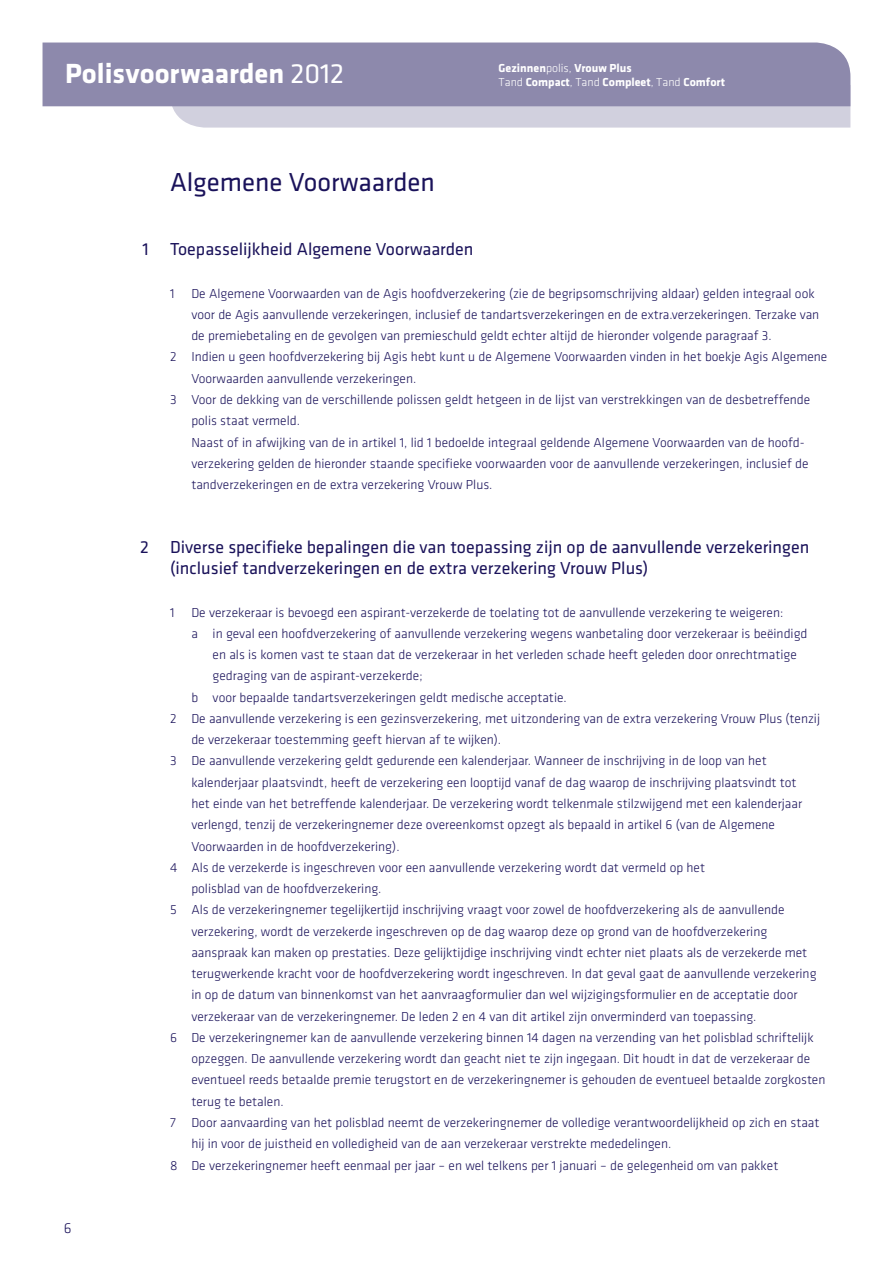
<style>
.page{position:relative;width:893px;height:1263px;background:#fff}
.page>*{position:absolute;margin:0;border:0;box-sizing:border-box;transform-origin:0 0}
.t1{font:700 28.8px "Agis Klavika";color:#fff}
.t2{font:27px "Agis Klavika";color:#1a125a}
.t3{font:18px/21.3px "Agis Klavika";color:#1a125a}
.t4{font:300 15px "Agis Klavika";color:#1a125a}
.t5{font:300 13.5px "Agis Klavika";color:#1a125a}
.t6{font:700 12px/14.4px "Agis Klavika";color:#fff}
.s1{font-weight:400}
.s2{font-weight:300}
</style>
<div class="page">
<svg style="left:170px;top:106px;width:680px;height:22px;background:#d1d0de"></svg>
<div style="left:43px;top:43px;width:807px;height:63px;background:#8d89ac"></div>
<h1 class="t1" style="left:65px;top:52px;width:281px">Polisvoorwaarden <span class="s1">2012</span></h1>
<h2 class="t2" style="left:170px;top:165px;width:266px">Algemene Voorwaarden</h2>
<p class="t6" style="left:499px;top:60px;width:228px">Gezinnen<span class="s2">polis,</span> Vrouw Plus<br><span class="s2">Tand</span> Compact<span class="s2">, Tand</span> Compleet<span class="s2">, Tand</span> Comfort</p>
<h3 class="t3" style="left:143px;top:238px;width:332px">1 Toepasselijkheid Algemene Voorwaarden</h3>
<p class="t5" style="left:170px;top:285px;width:646px">1 De Algemene Voorwaarden van de Agis hoofdverzekering (zie de begripsomschrijving aldaar) gelden integraal ook</p>
<p class="t5" style="left:191px;top:306px;width:629px">voor de Agis aanvullende verzekeringen, inclusief de tandartsverzekeringen en de extra.verzekeringen. Terzake van</p>
<p class="t5" style="left:191px;top:328px;width:582px">de premiebetaling en de gevolgen van premieschuld geldt echter altijd de hieronder volgende paragraaf 3.</p>
<p class="t5" style="left:170px;top:349px;width:659px">2 Indien u geen hoofdverzekering bij Agis hebt kunt u de Algemene Voorwaarden vinden in het boekje Agis Algemene</p>
<p class="t5" style="left:191px;top:370px;width:226px">Voorwaarden aanvullende verzekeringen.</p>
<p class="t5" style="left:170px;top:391px;width:642px">3 Voor de dekking van de verschillende polissen geldt hetgeen in de lijst van verstrekkingen van de desbetreffende</p>
<p class="t5" style="left:191px;top:413px;width:110px">polis staat vermeld.</p>
<p class="t5" style="left:191px;top:434px;width:613px">Naast of in afwijking van de in artikel 1, lid 1 bedoelde integraal geldende Algemene Voorwaarden van de hoofd-</p>
<p class="t5" style="left:191px;top:455px;width:619px">verzekering gelden de hieronder staande specifieke voorwaarden voor de aanvullende verzekeringen, inclusief de</p>
<p class="t5" style="left:191px;top:476px;width:303px">tandverzekeringen en de extra verzekering Vrouw Plus.</p>
<p class="t4" style="left:64px;top:1219px;width:9px">6</p>
<h3 class="t3" style="left:170px;top:536px;width:641px;text-indent:-30px">2 Diverse specifieke bepalingen die van toepassing zijn op de aanvullende verzekeringen (inclusief tandverzekeringen en de extra verzekering Vrouw Plus)</h3>
<p class="t5" style="left:170px;top:604px;width:615px">1 De verzekeraar is bevoegd een aspirant-verzekerde de toelating tot de aanvullende verzekering te weigeren:</p>
<p class="t5" style="left:191px;top:625px;width:618px">a in geval een hoofdverzekering of aanvullende verzekering wegens wanbetaling door verzekeraar is beëindigd</p>
<p class="t5" style="left:213px;top:646px;width:586px">en als is komen vast te staan dat de verzekeraar in het verleden schade heeft geleden door onrechtmatige</p>
<p class="t5" style="left:213px;top:668px;width:211px">gedraging van de aspirant-verzekerde;</p>
<p class="t5" style="left:191px;top:689px;width:377px">b voor bepaalde tandartsverzekeringen geldt medische acceptatie.</p>
<p class="t5" style="left:170px;top:710px;width:651px">2 De aanvullende verzekering is een gezinsverzekering, met uitzondering van de extra verzekering Vrouw Plus (tenzij</p>
<p class="t5" style="left:191px;top:732px;width:311px">de verzekeraar toestemming geeft hiervan af te wijken).</p>
<p class="t5" style="left:170px;top:753px;width:598px">3 De aanvullende verzekering geldt gedurende een kalenderjaar. Wanneer de inschrijving in de loop van het</p>
<p class="t5" style="left:191px;top:774px;width:607px">kalenderjaar plaatsvindt, heeft de verzekering een looptijd vanaf de dag waarop de inschrijving plaatsvindt tot</p>
<p class="t5" style="left:191px;top:795px;width:612px">het einde van het betreffende kalenderjaar. De verzekering wordt telkenmale stilzwijgend met een kalenderjaar</p>
<p class="t5" style="left:191px;top:817px;width:585px">verlengd, tenzij de verzekeringnemer deze overeenkomst opzegt als bepaald in artikel 6 (van de Algemene</p>
<p class="t5" style="left:191px;top:838px;width:210px">Voorwaarden in de hoofdverzekering).</p>
<p class="t5" style="left:170px;top:859px;width:536px">4 Als de verzekerde is ingeschreven voor een aanvullende verzekering wordt dat vermeld op het</p>
<p class="t5" style="left:191px;top:880px;width:192px">polisblad van de hoofdverzekering.</p>
<p class="t5" style="left:170px;top:902px;width:616px">5 Als de verzekeringnemer tegelijkertijd inschrijving vraagt voor zowel de hoofdverzekering als de aanvullende</p>
<p class="t5" style="left:191px;top:923px;width:577px">verzekering, wordt de verzekerde ingeschreven op de dag waarop deze op grond van de hoofdverzekering</p>
<p class="t5" style="left:191px;top:944px;width:617px">aanspraak kan maken op prestaties. Deze gelijktijdige inschrijving vindt echter niet plaats als de verzekerde met</p>
<p class="t5" style="left:191px;top:965px;width:627px">terugwerkende kracht voor de hoofdverzekering wordt ingeschreven. In dat geval gaat de aanvullende verzekering</p>
<p class="t5" style="left:191px;top:987px;width:608px">in op de datum van binnenkomst van het aanvraagformulier dan wel wijzigingsformulier en de acceptatie door</p>
<p class="t5" style="left:191px;top:1008px;width:567px">verzekeraar van de verzekeringnemer. De leden 2 en 4 van dit artikel zijn onverminderd van toepassing.</p>
<p class="t5" style="left:170px;top:1029px;width:645px">6 De verzekeringnemer kan de aanvullende verzekering binnen 14 dagen na verzending van het polisblad schriftelijk</p>
<p class="t5" style="left:191px;top:1050px;width:620px">opzeggen. De aanvullende verzekering wordt dan geacht niet te zijn ingegaan. Dit houdt in dat de verzekeraar de</p>
<p class="t5" style="left:191px;top:1072px;width:636px">eventueel reeds betaalde premie terugstort en de verzekeringnemer is gehouden de eventueel betaalde zorgkosten</p>
<p class="t5" style="left:191px;top:1093px;width:94px">terug te betalen.</p>
<p class="t5" style="left:170px;top:1114px;width:651px">7 Door aanvaarding van het polisblad neemt de verzekeringnemer de volledige verantwoordelijkheid op zich en staat</p>
<p class="t5" style="left:191px;top:1135px;width:481px">hij in voor de juistheid en volledigheid van de aan verzekeraar verstrekte mededelingen.</p>
<p class="t5" style="left:170px;top:1157px;width:610px">8 De verzekeringnemer heeft eenmaal per jaar – en wel telkens per 1 januari – de gelegenheid om van pakket</p>
</div>
